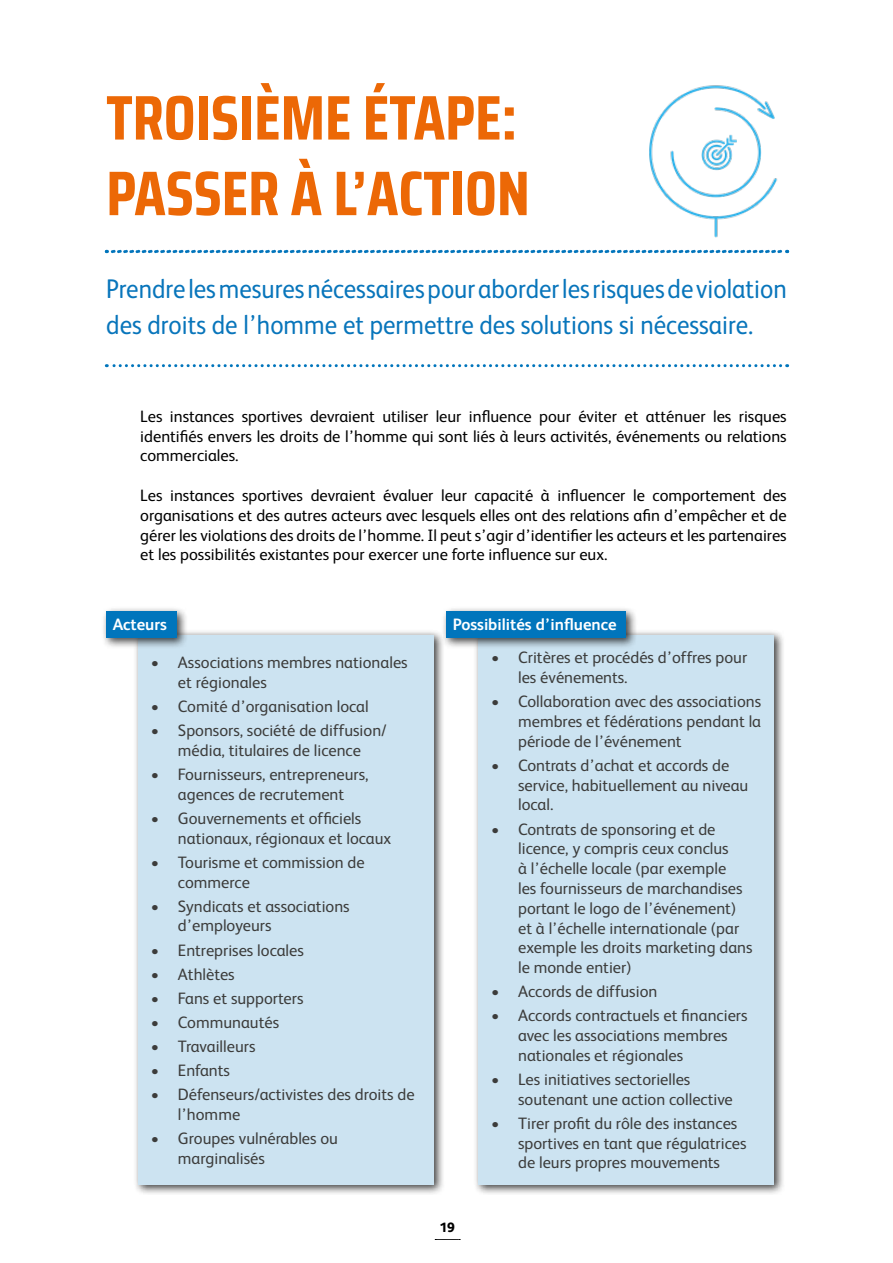
<style>
.page{position:relative;width:893px;height:1263px;background:#fff}
.page>*{position:absolute;margin:0;border:0;box-sizing:border-box;transform-origin:0 0}
.t1{font:700 63px/75.6px "Saira Condensed";color:#ec6806}
.t2{font:27px/36px "FS Albert";color:#0875bb;scale:.92 1}
.t3{font:16.5px/19.8px "FS Albert";color:#3c3c3b}
.t4{font:16.5px/19.8px "FS Albert";color:#000;text-align:justify}
.t5{font:700 16.5px "FS Albert";color:#fff}
.t6{font:800 13.5px "FS Albert";color:#000}
</style>
<div class="page">
<svg style="left:435px;top:1239px;width:25px;height:1px"></svg>
<svg style="left:106px;top:364px;width:675px;height:3px"></svg>
<svg style="left:106px;top:250px;width:682px;height:3px"></svg>
<img style="left:649px;top:85px;width:129px;height:153px">
<div style="left:133px;top:629px;width:312px;height:566px;background:#000;opacity:.75"></div>
<div style="left:138px;top:635px;width:296px;height:549px;background:#cce3f1"></div>
<div style="left:101px;top:606px;width:88px;height:43px;background:#000;opacity:.75"></div>
<div style="left:106px;top:611px;width:71px;height:27px;background:#0075bc"></div>
<div style="left:473px;top:629px;width:312px;height:566px;background:#000;opacity:.75"></div>
<div style="left:478px;top:635px;width:296px;height:549px;background:#cce3f1"></div>
<div style="left:441px;top:606px;width:196px;height:43px;background:#000;opacity:.75"></div>
<div style="left:446px;top:611px;width:180px;height:27px;background:#0075bc"></div>
<h1 class="t1" style="left:106px;top:79px;width:425px">TROISIÈME ÉTAPE:<br>PASSER À L’ACTION</h1>
<h2 class="t2" style="left:106px;top:269px;width:741px">Prendre les mesures nécessaires pour aborder les risques de violation des droits de l’homme et permettre des solutions si nécessaire.</h2>
<p class="t4" style="left:140px;top:405px;width:648px">Les instances sportives devraient utiliser leur influence pour éviter et atténuer les risques identifiés envers les droits de l’homme qui sont liés à leurs activités, événements ou relations commerciales.</p>
<p class="t4" style="left:140px;top:485px;width:648px">Les instances sportives devraient évaluer leur capacité à influencer le comportement des organisations et des autres acteurs avec lesquels elles ont des relations afin d’empêcher et de gérer les violations des droits de l’homme. Il peut s’agir d’identifier les acteurs et les partenaires et les possibilités existantes pour exercer une forte influence sur eux.</p>
<p class="t5" style="left:113px;top:613px;width:56px">Acteurs</p>
<p class="t3" style="left:178px;top:652px;width:231px;text-indent:-27px">• Associations membres nationales et régionales</p>
<p class="t3" style="left:151px;top:696px;width:219px">• Comité d’organisation local</p>
<p class="t3" style="left:151px;top:720px;width:237px;text-align:center">• Sponsors, société de diffusion/ média, titulaires de licence</p>
<p class="t3" style="left:151px;top:764px;width:219px;text-align:center">• Fournisseurs, entrepreneurs, agences de recrutement</p>
<p class="t3" style="left:178px;top:807px;width:215px;text-indent:-27px">• Gouvernements et officiels nationaux, régionaux et locaux</p>
<p class="t3" style="left:178px;top:851px;width:188px;text-indent:-27px">• Tourisme et commission de commerce</p>
<p class="t3" style="left:178px;top:895px;width:173px;text-indent:-27px">• Syndicats et associations d’employeurs</p>
<p class="t3" style="left:151px;top:939px;width:154px">• Entreprises locales</p>
<p class="t3" style="left:151px;top:963px;width:85px">• Athlètes</p>
<p class="t3" style="left:151px;top:987px;width:154px">• Fans et supporters</p>
<p class="t3" style="left:151px;top:1011px;width:130px">• Communautés</p>
<p class="t3" style="left:151px;top:1035px;width:106px">• Travailleurs</p>
<p class="t3" style="left:151px;top:1059px;width:81px">• Enfants</p>
<p class="t3" style="left:178px;top:1083px;width:238px;text-indent:-27px">• Défenseurs/activistes des droits de l’homme</p>
<p class="t3" style="left:178px;top:1127px;width:162px;text-indent:-27px">• Groupes vulnérables ou marginalisés</p>
<p class="t5" style="left:453px;top:613px;width:165px">Possibilités d’influence</p>
<p class="t6" style="left:439px;top:1218px;width:17px">19</p>
<p class="t3" style="left:518px;top:647px;width:231px;text-indent:-27px">• Critères et procédés d’offres pour les événements.</p>
<p class="t3" style="left:518px;top:691px;width:245px;text-align:justify;text-indent:-27px">• Collaboration avec des associations membres et fédérations pendant la période de l’événement</p>
<p class="t3" style="left:518px;top:754px;width:232px;text-indent:-27px">• Contrats d’achat et accords de service, habituellement au niveau local.</p>
<p class="t3" style="left:518px;top:818px;width:236px;text-indent:-27px">• Contrats de sponsoring et de licence, y compris ceux conclus<br>à l’échelle locale (par exemple<br>les fournisseurs de marchandises portant le logo de l’événement) et à l’échelle internationale (par exemple les droits marketing dans le monde entier)</p>
<p class="t3" style="left:491px;top:981px;width:168px">• Accords de diffusion</p>
<p class="t3" style="left:518px;top:1005px;width:231px;text-indent:-27px">• Accords contractuels et financiers avec les associations membres nationales et régionales</p>
<p class="t3" style="left:518px;top:1068px;width:216px;text-indent:-27px">• Les initiatives sectorielles soutenant une action collective</p>
<p class="t3" style="left:518px;top:1112px;width:230px;text-indent:-27px">• Tirer profit du rôle des instances sportives en tant que régulatrices de leurs propres mouvements</p>
</div>
